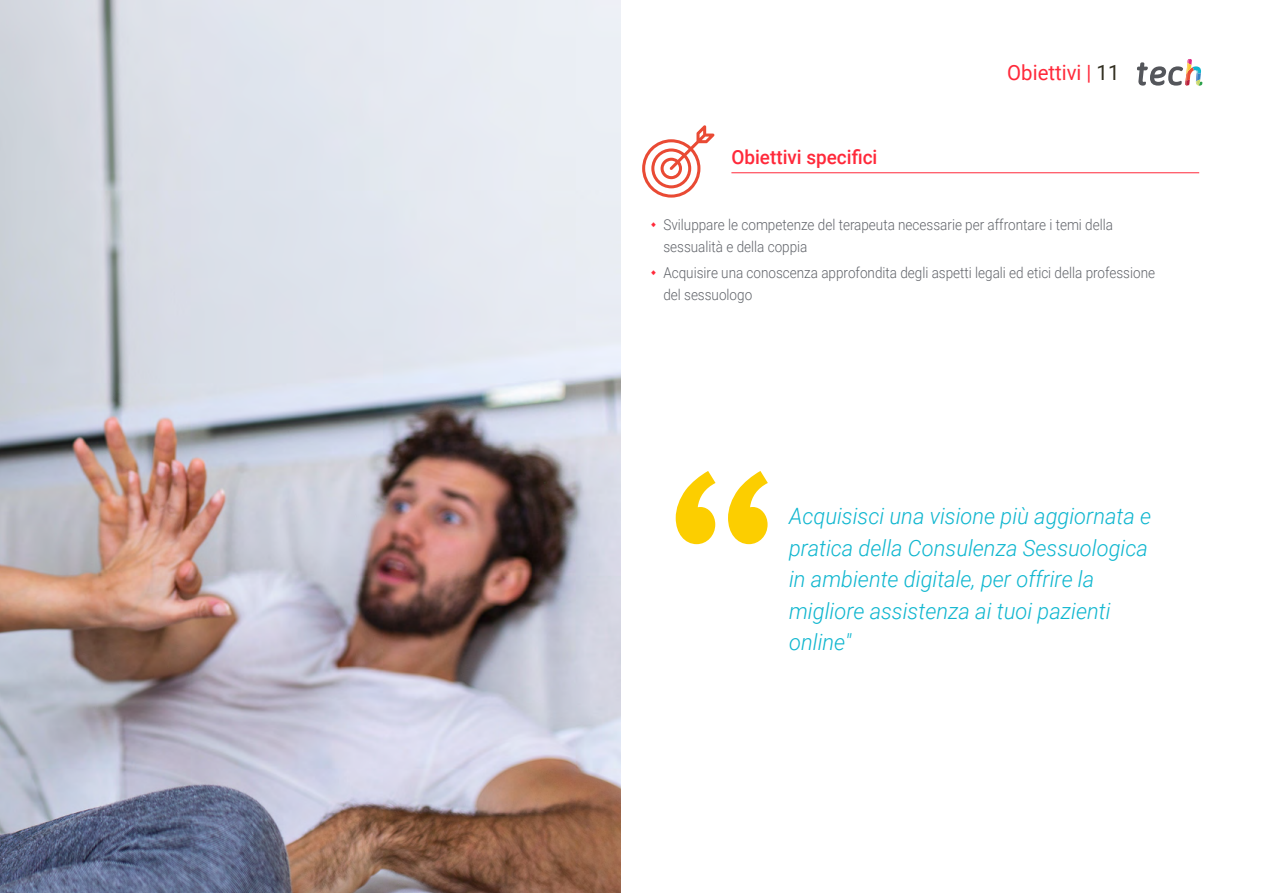
<style>
.page{position:relative;width:1263px;height:893px;background:#fff}
.page>*{position:absolute;margin:0;border:0;box-sizing:border-box;transform-origin:0 0}
.t1{font:italic 300 22.5px/31.5px "Roboto";color:#0fb6cf}
.t2{font:21px "Roboto";color:#ff293a}
.t3{font:500 19.5px "Roboto";color:#ff293a}
.t4{font:300 15px/21.8px "Roboto";color:#61646a;scale:.9 1}
.s1{color:#312e20}
</style>
<div class="page">
<hr style="left:731px;top:172px;width:468px;height:1px;background:#ff293a">
<svg style="left:642px;top:125px;width:72px;height:73px"></svg>
<img style="left:0;top:0;width:621px;height:893px">
<svg style="left:676px;top:471px;width:92px;height:73px"></svg>
<svg style="left:1137px;top:59px;width:65px;height:27px"></svg>
<h3 class="t3" style="left:731px;top:144px;width:147px">Obiettivi specifici</h3>
<h2 class="t2" style="left:1007px;top:57px;width:114px">Obiettivi | <span class="s1">11</span></h2>
<p class="t4" style="left:663px;top:213px;width:501px">Sviluppare le competenze del terapeuta necessarie per affrontare i temi della sessualità e della coppia</p>
<p class="t4" style="left:663px;top:261px;width:548px">Acquisire una conoscenza approfondita degli aspetti legali ed etici della professione del sessuologo</p>
<h1 class="t1" style="left:789px;top:500px;width:364px">Acquisisci una visione più aggiornata e pratica della Consulenza Sessuologica in ambiente digitale, per offrire la migliore assistenza ai tuoi pazienti online"</h1>
</div>
